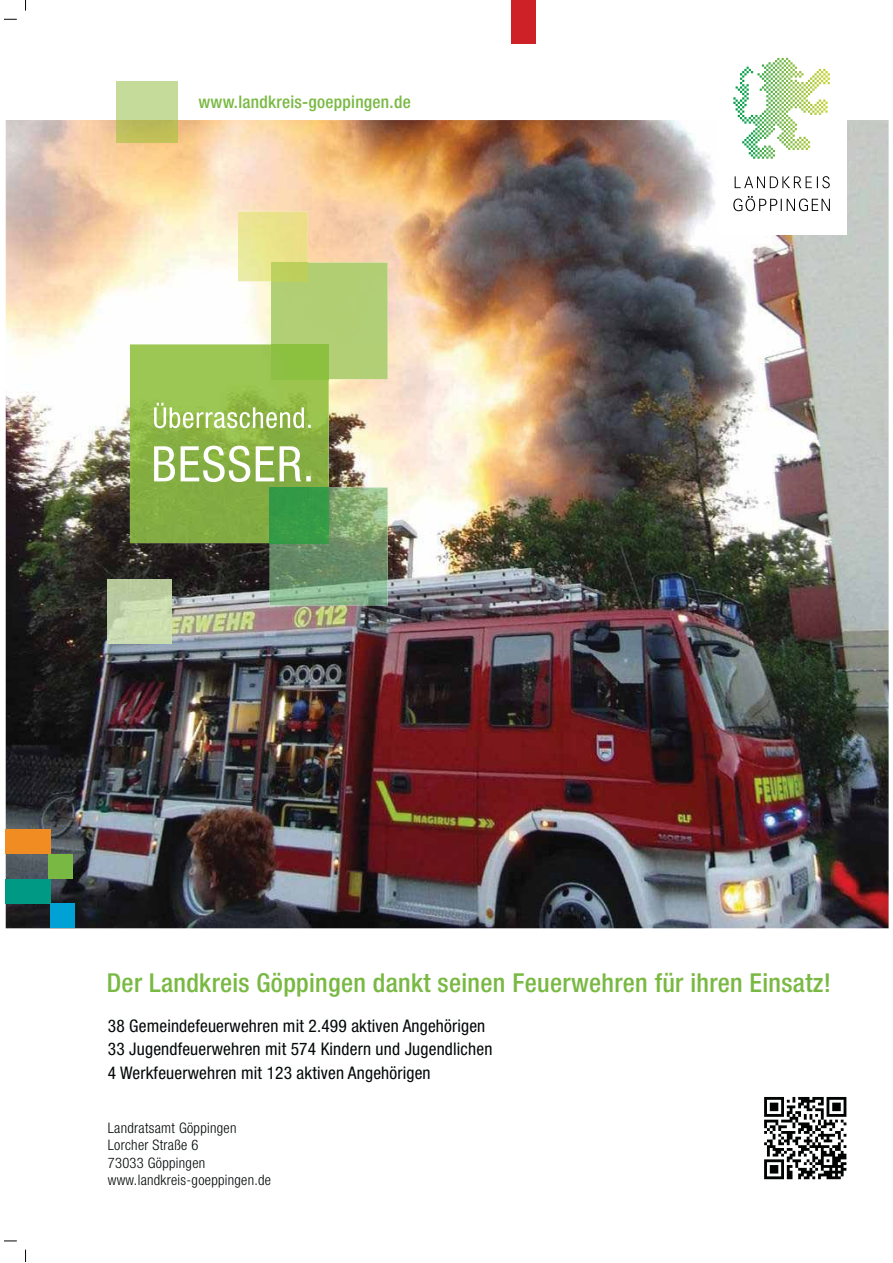
<style>
.page{position:relative;width:893px;height:1263px;background:#fff}
.page>*{position:absolute;margin:0;border:0;box-sizing:border-box;transform-origin:0 0}
.t1{font:500 condensed 26.1px "Helvetica Neue LT Std";letter-spacing:.01em;color:#79b943}
.t2{font:condensed 17.4px/23.2px "Helvetica Neue LT Std";letter-spacing:.01em;color:#040809}
.t3{font:500 condensed 17.4px "Helvetica Neue LT Std";letter-spacing:.015em;color:#79b943}
.t4{font:300 condensed 14.55px/17.4px "Helvetica Neue LT Std";letter-spacing:.02em;color:#040809}
</style>
<div class="page">
<img style="left:6px;top:120px;width:882px;height:808px">
<svg style="left:764px;top:1097px;width:82px;height:82px"></svg>
<div style="left:5px;top:830px;width:45px;height:24px;background:#f08c21"></div>
<div style="left:5px;top:879px;width:45px;height:25px;background:#009984"></div>
<div style="left:50px;top:904px;width:25px;height:24px;background:#00a1d4"></div>
<div style="left:511px;top:0;width:25px;height:44px;background:#cd2027"></div>
<div style="left:116px;top:81px;width:62px;height:39px;background:#c5db9a"></div>
<img style="left:116px;top:120px;width:62px;height:23px">
<img style="left:130px;top:344px;width:199px;height:199px">
<svg style="left:154px;top:446px;width:157px;height:36px"></svg>
<svg style="left:154px;top:403px;width:157px;height:25px"></svg>
<img style="left:238px;top:212px;width:70px;height:69px">
<div style="left:271px;top:263px;width:117px;height:116px;background:#b2cf75"></div>
<div style="left:271px;top:344px;width:58px;height:35px;background:#8cc03f"></div>
<img style="left:271px;top:263px;width:37px;height:18px">
<img style="left:108px;top:580px;width:64px;height:63px">
<img style="left:270px;top:488px;width:118px;height:117px">
<div style="left:270px;top:488px;width:59px;height:55px;background:#359a46"></div>
<div style="left:48px;top:854px;width:25px;height:25px;background:#79b943"></div>
<div style="left:717px;top:34px;width:129px;height:201px;background:#fff"></div>
<svg style="left:733px;top:176px;width:97px;height:35px"></svg>
<svg style="left:749px;top:71px;width:78px;height:88px"></svg>
<svg style="left:5px;top:18px;width:12px;height:2px"></svg>
<svg style="left:5px;top:1240px;width:12px;height:2px"></svg>
<p class="t3" style="left:198px;top:95px;width:214px">www.landkreis-goeppingen.de</p>
<h1 class="t1" style="left:107px;top:974px;width:726px">Der Landkreis Göppingen dankt seinen Feuerwehren für ihren Einsatz!</h1>
<p class="t2" style="left:108px;top:1016px;width:386px">38 Gemeindefeuerwehren mit 2.499 aktiven Angehörigen<br>33 Jugendfeuerwehren mit 574 Kindern und Jugendlichen<br>4 Werkfeuerwehren mit 123 aktiven Angehörigen</p>
<p class="t4" style="left:108px;top:1120px;width:165px">Landratsamt Göppingen<br>Lorcher Straße 6<br>73033 Göppingen www.landkreis-goeppingen.de</p>
</div>
